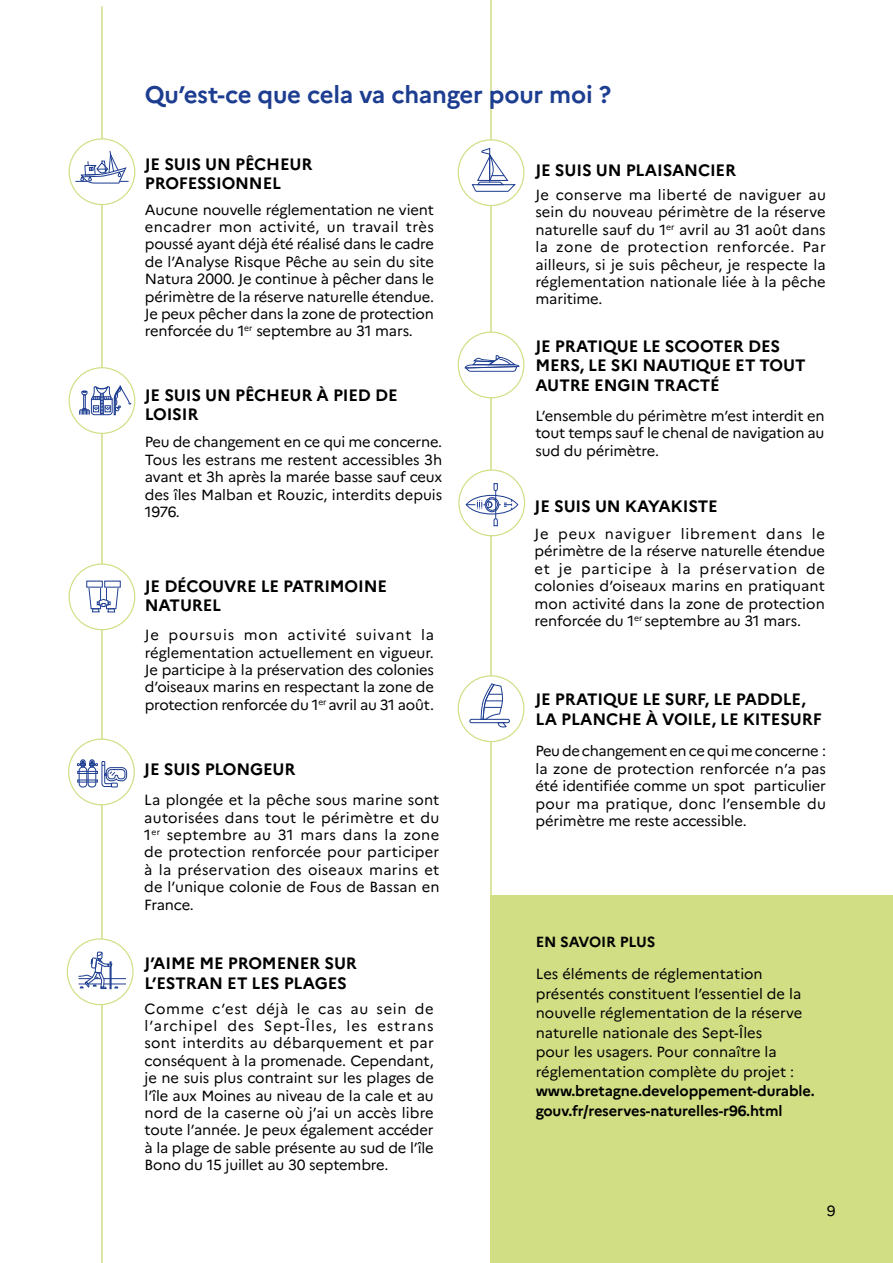
<style>
.page{position:relative;width:893px;height:1263px;background:#fff}
.page>*{position:absolute;margin:0;border:0;box-sizing:border-box;transform-origin:0 0}
.Titre{font:700 24px "Marianne";letter-spacing:-.01em;color:#1d3d91}
.titre_2{font:700 16.5px/19.5px "Marianne";letter-spacing:-.01em;color:#000}
.t1{font:14.7px/17.4px "Marianne";letter-spacing:-.005em;color:#000;text-align:justify}
.t2{font:700 14.7px "Marianne";letter-spacing:-.01em;color:#000}
.s1{font-weight:700}
</style>
<div class="page">
<hr style="left:490px;top:0;width:2px;height:1201px;background:#d1de84">
<hr style="left:101px;top:6px;width:2px;height:1257px;background:#d1de84">
<div style="left:458px;top:332px;width:66px;height:66px;background:#fff;border-radius:50%"></div>
<svg style="left:464px;top:355px;width:56px;height:17px"></svg>
<div style="left:458px;top:331px;width:66px;height:67px;border:1px solid #d1de84;border-radius:50%"></div>
<div style="left:458px;top:676px;width:66px;height:65px;background:#fff;border-radius:50%"></div>
<div style="left:469px;top:719px;width:41px;height:4px;border:1px solid #1d3d91;border-radius:2px"></div>
<svg style="left:480px;top:683px;width:27px;height:45px"></svg>
<div style="left:458px;top:675px;width:66px;height:67px;border:1px solid #d1de84;border-radius:50%"></div>
<div style="left:458px;top:140px;width:66px;height:65px;background:#fff;border-radius:50%"></div>
<svg style="left:471px;top:147px;width:46px;height:45px"></svg>
<div style="left:458px;top:139px;width:66px;height:67px;border:1px solid #d1de84;border-radius:50%"></div>
<div style="left:69px;top:739px;width:65px;height:66px;background:#fff;border-radius:50%"></div>
<svg style="left:77px;top:759px;width:51px;height:28px"></svg>
<div style="left:68px;top:738px;width:67px;height:67px;border:1px solid #d1de84;border-radius:50%"></div>
<div style="left:67px;top:939px;width:66px;height:65px;background:#fff;border-radius:50%"></div>
<svg style="left:78px;top:951px;width:48px;height:39px"></svg>
<div style="left:67px;top:938px;width:67px;height:67px;border:1px solid #d1de84;border-radius:50%"></div>
<div style="left:69px;top:368px;width:66px;height:65px;background:#fff;border-radius:50%"></div>
<svg style="left:79px;top:371px;width:52px;height:44px"></svg>
<div style="left:69px;top:367px;width:66px;height:67px;border:1px solid #d1de84;border-radius:50%"></div>
<svg style="left:459px;top:470px;width:66px;height:66px"></svg>
<div style="left:466px;top:495px;width:52px;height:19px;border:1px solid #1d3d91;border-radius:50%"></div>
<svg style="left:466px;top:483px;width:46px;height:44px"></svg>
<div style="left:458px;top:469px;width:67px;height:67px;border:1px solid #d1de84;border-radius:50%"></div>
<div style="left:69px;top:139px;width:66px;height:66px;background:#fff;border-radius:50%"></div>
<svg style="left:75px;top:144px;width:54px;height:40px"></svg>
<div style="left:69px;top:138px;width:66px;height:67px;border:1px solid #d1de84;border-radius:50%"></div>
<div style="left:69px;top:564px;width:66px;height:66px;background:#fff;border-radius:50%"></div>
<div style="left:86px;top:581px;width:17px;height:7px;border:1px solid #1d3d91"></div>
<div style="left:104px;top:581px;width:17px;height:7px;border:1px solid #1d3d91"></div>
<svg style="left:87px;top:581px;width:33px;height:32px"></svg>
<div style="left:69px;top:563px;width:66px;height:67px;border:1px solid #d1de84;border-radius:50%"></div>
<div style="left:490px;top:895px;width:403px;height:368px;background:#d1de84"></div>
<p class="Titre" style="left:145px;top:76px;width:468px">Qu’est-ce que cela va changer pour moi ?</p>
<p class="titre_2" style="left:145px;top:153px;width:169px">JE SUIS UN PÊCHEUR<br>PROFESSIONNEL</p>
<p class="t1" style="left:145px;top:199px;width:291px">Aucune nouvelle réglementation ne vient encadrer mon activité, un travail très poussé ayant déjà été réalisé dans le cadre de l’Analyse Risque Pêche au sein du site Natura 2000. Je continue à pêcher dans le périmètre de la réserve naturelle étendue.<br>Je peux pêcher dans la zone de protection renforcée du 1<sup>er</sup> septembre au 31 mars.</p>
<p class="titre_2" style="left:145px;top:384px;width:254px">JE SUIS UN PÊCHEUR À PIED DE<br>LOISIR</p>
<p class="t1" style="left:145px;top:432px;width:299px">Peu de changement en ce qui me concerne.<br>Tous les estrans me restent accessibles 3h avant et 3h après la marée basse sauf ceux des îles Malban et Rouzic, interdits depuis 1976.</p>
<p class="titre_2" style="left:145px;top:575px;width:244px">JE DÉCOUVRE LE PATRIMOINE<br>NATUREL</p>
<p class="t1" style="left:145px;top:625px;width:291px">Je poursuis mon activité suivant la réglementation actuellement en vigueur.<br>Je participe à la préservation des colonies d’oiseaux marins en respectant la zone de protection renforcée du 1<sup>er</sup> avril au 31 août.</p>
<p class="titre_2" style="left:144px;top:758px;width:153px">JE SUIS PLONGEUR</p>
<p class="t1" style="left:144px;top:790px;width:297px">La plongée et la pêche sous marine sont autorisées dans tout le périmètre et du 1<sup>er</sup> septembre au 31 mars dans la zone de protection renforcée pour participer à la préservation des oiseaux marins et de l’unique colonie de Fous de Bassan en France.</p>
<p class="titre_2" style="left:145px;top:952px;width:214px">J’AIME ME PROMENER SUR<br>L’ESTRAN ET LES PLAGES</p>
<p class="t1" style="left:145px;top:998px;width:291px">Comme c’est déjà le cas au sein de l’archipel des Sept-Îles, les estrans sont interdits au débarquement et par conséquent à la promenade. Cependant, je ne suis plus contraint sur les plages de l’île aux Moines au niveau de la cale et au nord de la caserne où j’ai un accès libre toute l’année. Je peux également accéder à la plage de sable présente au sud de l’île Bono du 15 juillet au 30 septembre.</p>
<p class="titre_2" style="left:535px;top:159px;width:202px">JE SUIS UN PLAISANCIER</p>
<p class="t1" style="left:535px;top:185px;width:292px">Je conserve ma liberté de naviguer au sein du nouveau périmètre de la réserve naturelle sauf du 1<sup>er</sup> avril au 31 août dans la zone de protection renforcée. Par ailleurs, si je suis pêcheur, je respecte la réglementation nationale liée à la pêche maritime.</p>
<p class="titre_2" style="left:535px;top:335px;width:272px">JE PRATIQUE LE SCOOTER DES<br>MERS, LE SKI NAUTIQUE ET TOUT<br>AUTRE ENGIN TRACTÉ</p>
<p class="t1" style="left:535px;top:406px;width:291px">L’ensemble du périmètre m’est interdit en tout temps sauf le chenal de navigation au sud du périmètre.</p>
<p class="titre_2" style="left:535px;top:495px;width:185px">JE SUIS UN KAYAKISTE</p>
<p class="t1" style="left:535px;top:524px;width:292px">Je peux naviguer librement dans le périmètre de la réserve naturelle étendue et je participe à la préservation de colonies d’oiseaux marins en pratiquant mon activité dans la zone de protection renforcée du 1<sup>er</sup> septembre au 31 mars.</p>
<p class="titre_2" style="left:535px;top:688px;width:288px">JE PRATIQUE LE SURF, LE PADDLE,<br>LA PLANCHE À VOILE, LE KITESURF</p>
<p class="t1" style="left:535px;top:741px;width:292px">Peu de changement en ce qui me concerne : la zone de protection renforcée n’a pas été identifiée comme un spot particulier pour ma pratique, donc l’ensemble du périmètre me reste accessible.</p>
<p class="t2" style="left:536px;top:930px;width:121px">EN SAVOIR PLUS</p>
<p class="t1" style="left:536px;top:963px;width:281px;line-height:19.5px;text-align:left">Les éléments de réglementation présentés constituent l’essentiel de la nouvelle réglementation de la réserve naturelle nationale des Sept-Îles<br>pour les usagers. Pour connaître la réglementation complète du projet : <span class="s1">www.bretagne.developpement-durable. gouv.fr/reserves-naturelles-r96.html</span></p>
<p class="t1" style="left:827px;top:1200px;width:10px">9</p>
</div>
